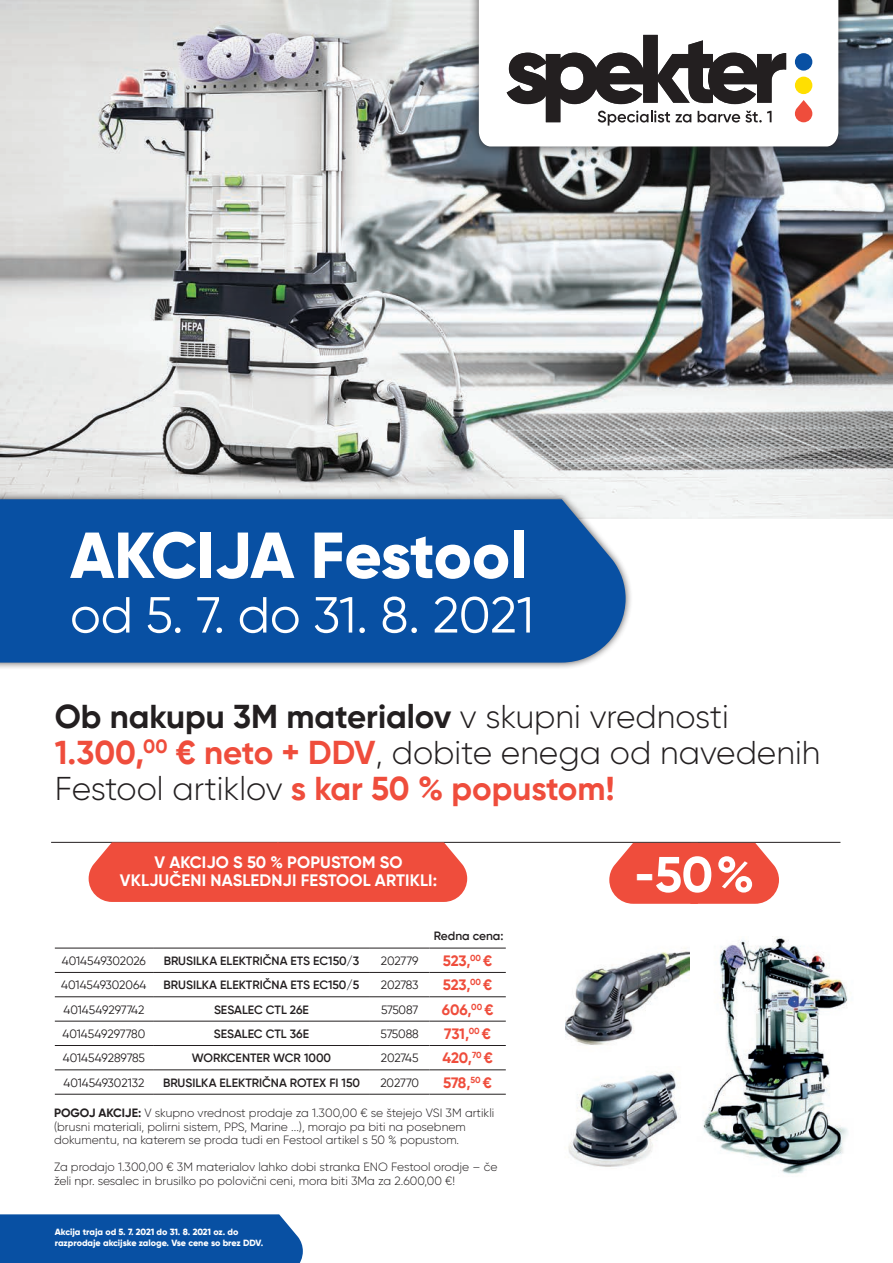
<style>
.page{position:relative;width:893px;height:1263px;background:#fff}
.page>*{position:absolute;margin:0;border:0;box-sizing:border-box;transform-origin:0 0}
.t1{font:800 64.8px "Gilroy";letter-spacing:-.01em;color:#fff}
.t2{font:50.55px "Gilroy";letter-spacing:-.005em;color:#fff}
.t3{font:700 49.95px "Gilroy";color:#fff;scale:.81 1}
.t4{font:300 33px/36px "Gilroy";color:#231f20}
.t5{font:700 33px "Gilroy";color:#231f20}
.t6{font:700 16.5px "Gilroy";letter-spacing:.01em;color:#fff}
.Teks-izdelek{font:700 15px "Gilroy";letter-spacing:-.01em;color:#ef4d3c}
.t7{font:300 12px/13.5px "Gilroy";color:#231f20}
.Teks-izdelek-2{font:600 12px "Gilroy";color:#231f20}
.Teks-izdelek-3{font:12px "Gilroy";letter-spacing:-.01em;color:#231f20}
.t8{font:800 9px "Gilroy";letter-spacing:-.01em;color:#fff}
.s1{font-weight:300}
.s2{font-weight:700;color:#ef4d3c}
.s3{font-weight:700}
</style>
<div class="page">
<img style="left:1px;top:0;width:892px;height:519px">
<div style="left:469px;top:0;width:379px;height:157px;background:#231f20;opacity:.75"></div>
<svg style="left:479px;top:0;width:359px;height:146px"></svg>
<svg style="left:507px;top:35px;width:279px;height:91px"></svg>
<div style="left:795px;top:77px;width:17px;height:17px;background:#ffdf01;border-radius:50%"></div>
<div style="left:795px;top:53px;width:17px;height:18px;background:#0850a3;border-radius:50%"></div>
<svg style="left:795px;top:100px;width:17px;height:22px"></svg>
<div style="left:0;top:491px;width:633px;height:179px;background:#231f20;opacity:.75"></div>
<div style="left:0;top:499px;width:626px;height:163px;background:#0850a3"></div>
<div style="left:0;top:1214px;width:303px;height:49px;background:#0850a3"></div>
<hr style="left:55px;top:948px;width:98px;height:1px;background:#231f20">
<hr style="left:153px;top:948px;width:217px;height:1px;background:#231f20">
<hr style="left:370px;top:948px;width:59px;height:1px;background:#231f20">
<hr style="left:429px;top:948px;width:77px;height:1px;background:#231f20">
<hr style="left:55px;top:972px;width:98px;height:1px;background:#231f20">
<hr style="left:153px;top:972px;width:217px;height:1px;background:#231f20">
<hr style="left:370px;top:972px;width:59px;height:1px;background:#231f20">
<hr style="left:429px;top:972px;width:77px;height:1px;background:#231f20">
<hr style="left:55px;top:996px;width:98px;height:1px;background:#231f20">
<hr style="left:153px;top:996px;width:217px;height:1px;background:#231f20">
<hr style="left:370px;top:996px;width:59px;height:1px;background:#231f20">
<hr style="left:429px;top:996px;width:77px;height:1px;background:#231f20">
<hr style="left:55px;top:1021px;width:98px;height:1px;background:#231f20">
<hr style="left:153px;top:1021px;width:217px;height:1px;background:#231f20">
<hr style="left:370px;top:1021px;width:59px;height:1px;background:#231f20">
<hr style="left:429px;top:1021px;width:77px;height:1px;background:#231f20">
<hr style="left:55px;top:1045px;width:98px;height:1px;background:#231f20">
<hr style="left:153px;top:1045px;width:217px;height:1px;background:#231f20">
<hr style="left:370px;top:1045px;width:59px;height:1px;background:#231f20">
<hr style="left:429px;top:1045px;width:77px;height:1px;background:#231f20">
<hr style="left:55px;top:1069px;width:98px;height:1px;background:#231f20">
<hr style="left:153px;top:1069px;width:217px;height:1px;background:#231f20">
<hr style="left:370px;top:1069px;width:59px;height:1px;background:#231f20">
<hr style="left:429px;top:1069px;width:77px;height:1px;background:#231f20">
<hr style="left:55px;top:1094px;width:98px;height:1px;background:#231f20">
<hr style="left:153px;top:1094px;width:217px;height:1px;background:#231f20">
<hr style="left:370px;top:1094px;width:59px;height:1px;background:#231f20">
<hr style="left:429px;top:1094px;width:77px;height:1px;background:#231f20">
<img style="left:566px;top:948px;width:124px;height:97px">
<img style="left:703px;top:936px;width:145px;height:238px">
<img style="left:568px;top:1071px;width:113px;height:96px">
<hr style="left:51px;top:842px;width:789px;height:1px;background:#231f20">
<svg style="left:89px;top:842px;width:378px;height:60px;background:#ee5343"></svg>
<svg style="left:609px;top:843px;width:170px;height:61px;background:#f05d4e"></svg>
<p class="t1" style="left:70px;top:514px;width:458px">AKCIJA Festool</p>
<p class="t2" style="left:70px;top:584px;width:465px">od 5. 7. do 31. 8. 2021</p>
<p class="t5" style="left:55px;top:696px;width:675px">Ob nakupu 3M materialov <span class="s1">v skupni vrednosti</span></p>
<p class="t4" style="left:55px;top:734px;width:767px"><span class="s2">1.300,</span><sup>00</sup> <span class="s2">€ neto + DDV</span>, dobite enega od navedenih<br>Festool artiklov <span class="s2">s kar 50 % popustom!</span></p>
<p class="t6" style="left:154px;top:851px;width:250px">V AKCIJO S 50 % POPUSTOM SO</p>
<p class="t6" style="left:120px;top:869px;width:319px">VKLJUČENI NASLEDNJI FESTOOL ARTIKLI:</p>
<p class="Teks-izdelek-2" style="left:434px;top:929px;width:71px">Redna cena:</p>
<p class="Teks-izdelek-3" style="left:62px;top:953px;width:85px">4014549302026</p>
<p class="Teks-izdelek-2" style="left:164px;top:953px;width:197px">BRUSILKA ELEKTRIČNA ETS EC150/3</p>
<p class="Teks-izdelek-3" style="left:381px;top:953px;width:39px">202779</p>
<p class="Teks-izdelek" style="left:443px;top:951px;width:51px">523,<sup>00</sup> €</p>
<p class="Teks-izdelek-3" style="left:61px;top:978px;width:87px">4014549302064</p>
<p class="Teks-izdelek-2" style="left:164px;top:977px;width:197px">BRUSILKA ELEKTRIČNA ETS EC150/5</p>
<p class="Teks-izdelek-3" style="left:381px;top:978px;width:39px">202783</p>
<p class="Teks-izdelek" style="left:443px;top:976px;width:51px">523,<sup>00</sup> €</p>
<p class="Teks-izdelek-3" style="left:64px;top:1002px;width:82px">4014549297742</p>
<p class="Teks-izdelek-2" style="left:214px;top:1002px;width:96px">SESALEC CTL 26E</p>
<p class="Teks-izdelek-3" style="left:381px;top:1002px;width:39px">575087</p>
<p class="Teks-izdelek" style="left:442px;top:1000px;width:53px">606,<sup>00</sup> €</p>
<p class="Teks-izdelek-3" style="left:63px;top:1026px;width:84px">4014549297780</p>
<p class="Teks-izdelek-2" style="left:214px;top:1026px;width:97px">SESALEC CTL 36E</p>
<p class="Teks-izdelek-3" style="left:381px;top:1026px;width:40px">575088</p>
<p class="Teks-izdelek" style="left:444px;top:1024px;width:48px">731,<sup>00</sup> €</p>
<p class="Teks-izdelek-3" style="left:63px;top:1051px;width:84px">4014549289785</p>
<p class="Teks-izdelek-2" style="left:192px;top:1051px;width:141px">WORKCENTER WCR 1000</p>
<p class="Teks-izdelek-3" style="left:381px;top:1051px;width:39px">202745</p>
<p class="Teks-izdelek" style="left:442px;top:1049px;width:52px">420,<sup>70</sup> €</p>
<p class="Teks-izdelek-3" style="left:63px;top:1075px;width:83px">4014549302132</p>
<p class="Teks-izdelek-2" style="left:163px;top:1075px;width:198px">BRUSILKA ELEKTRIČNA ROTEX FI 150</p>
<p class="Teks-izdelek-3" style="left:380px;top:1075px;width:40px">202770</p>
<p class="Teks-izdelek" style="left:443px;top:1073px;width:50px">578,<sup>50</sup> €</p>
<p class="t7" style="left:54px;top:1106px;width:442px"><span class="s3">POGOJ AKCIJE:</span> V skupno vrednost prodaje za 1.300,00 € se štejejo VSI 3M artikli (brusni materiali, polirni sistem, PPS, Marine ...), morajo pa biti na posebnem dokumentu, na katerem se proda tudi en Festool artikel s 50 % popustom.</p>
<p class="t7" style="left:54px;top:1160px;width:445px">Za prodajo 1.300,00 € 3M materialov lahko dobi stranka ENO Festool orodje – če želi npr. sesalec in brusilko po polovični ceni, mora biti 3Ma za 2.600,00 €!</p>
<p class="t8" style="left:55px;top:1226px;width:185px">Akcija traja od 5. 7. 2021 do 31. 8. 2021 oz. do</p>
<p class="t8" style="left:55px;top:1237px;width:210px">razprodaje akcijske zaloge. Vse cene so brez DDV.</p>
<p class="t3" style="left:634px;top:843px;width:150px">-50 %</p>
</div>
